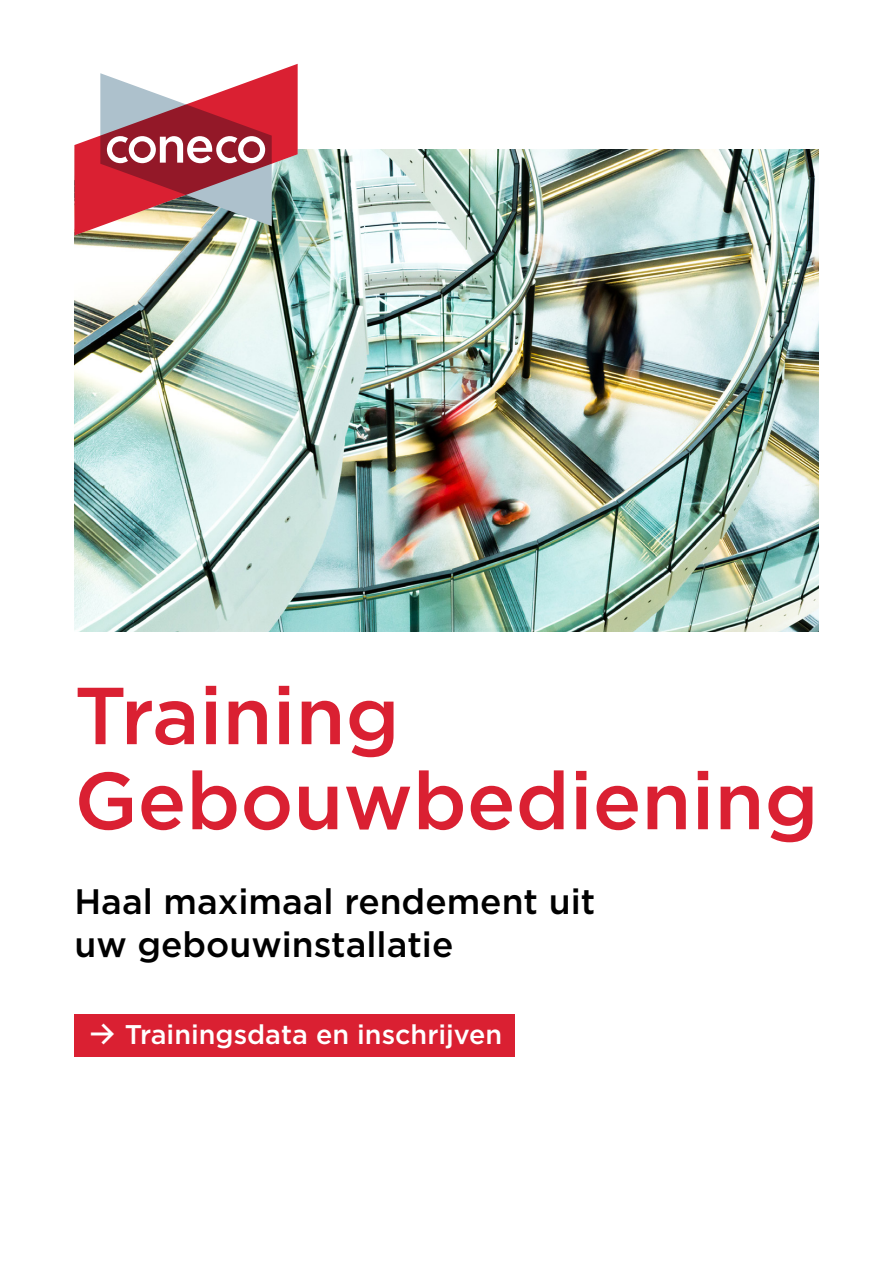
<style>
.page{position:relative;width:893px;height:1263px;background:#fff}
.page>*{position:absolute;margin:0;border:0;box-sizing:border-box;transform-origin:0 0}
.t1{font:500 80.55px/85.1px "Gotham";color:#da2032}
.t2{font:500 35.4px/42.5px "Gotham";color:#000}
.t3{font:500 27px "Gotham";color:#fff}
.s1{font-family:"Inter";font-size:31.5px}
</style>
<div class="page">
<img style="left:74px;top:150px;width:745px;height:481px">
<img style="left:74px;top:63px;width:224px;height:235px">
<svg style="left:74px;top:64px;width:224px;height:172px"></svg>
<div style="left:74px;top:1014px;width:441px;height:43px;background:#da2032"></div>
<h1 class="t1" style="left:74px;top:672px;width:746px">Training<br>Gebouwbediening</h1>
<p class="t2" style="left:74px;top:880px;width:522px">Haal maximaal rendement uit uw gebouwinstallatie</p>
<p class="t3" style="left:87px;top:1017px;width:417px"><span class="s1">→</span> Trainingsdata en inschrijven</p>
</div>
